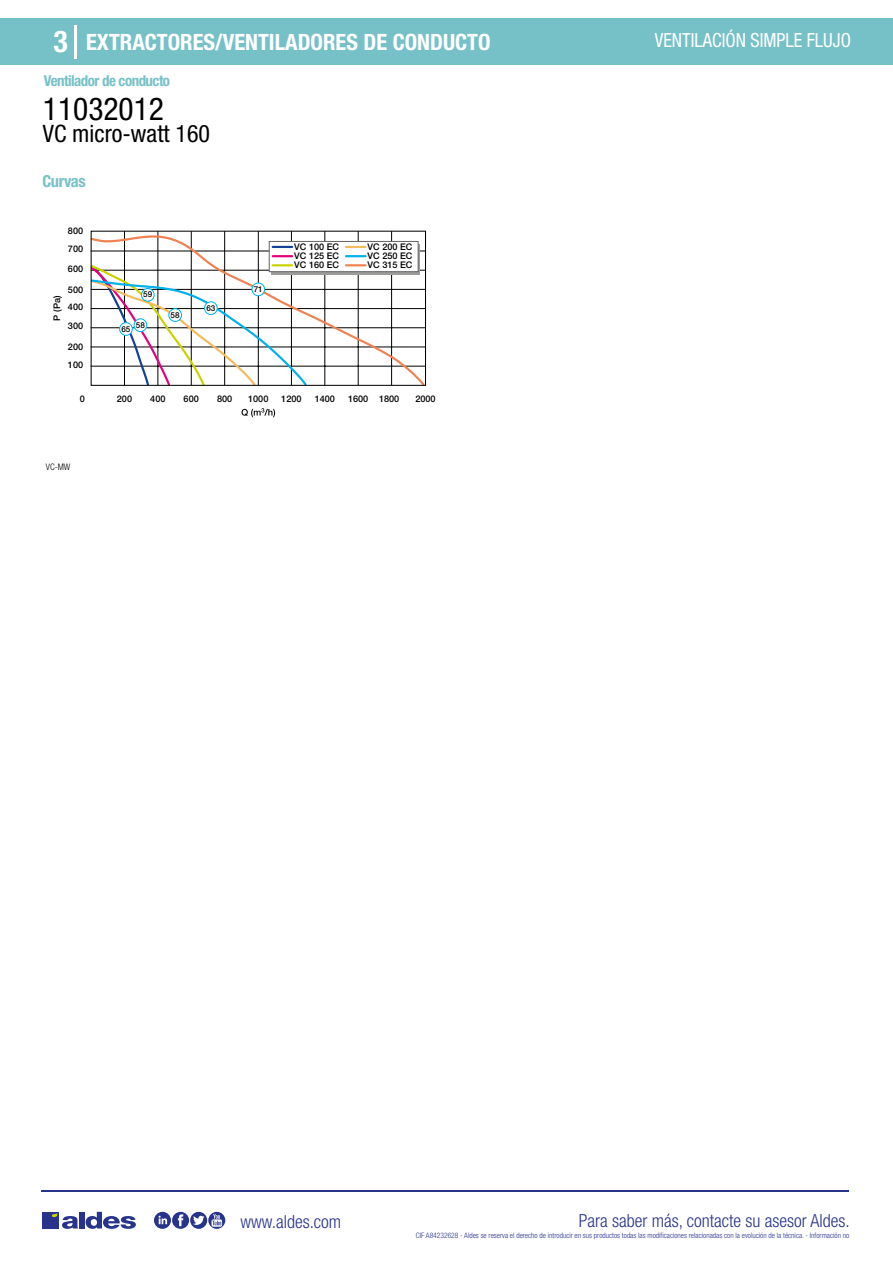
<style>
.page{position:relative;width:893px;height:1263px;background:#fff}
.page>*{position:absolute;margin:0;border:0;box-sizing:border-box;transform-origin:0 0}
.t1{font:condensed 31.5px "Helvetica Neue LT Std";color:#000}
.t2{font:700 condensed 30px "Helvetica Neue LT Std";color:#fff}
.t3{font:condensed 24px "Helvetica Neue LT Std";color:#000}
.t4{font:700 condensed 22.5px "Helvetica Neue LT Std";color:#fff}
.t5{font:condensed 19.5px "Helvetica Neue LT Std";color:#fff;scale:.95 1}
.t6{font:300 condensed 18px "Helvetica Neue";color:#28348b}
.t7{font:700 condensed 16.5px "Helvetica Neue LT Std";letter-spacing:-.025em;color:#76c1c7}
.t8{font:700 condensed 15px "Helvetica Neue LT Std";letter-spacing:-.035em;color:#76c1c7}
.t9{font:500 9.15px/9.1px "Helvetica Neue";color:#000}
.t10{font:300 condensed 9px "Helvetica Neue";color:#000}
.t11{font:500 8.1px "Helvetica Neue";color:#000}
.t12{font:300 condensed 7.5px "Helvetica Neue";color:#28348b}
</style>
<div class="page">
<div style="left:0;top:18px;width:893px;height:46px;background:#76c1c7"></div>
<hr style="left:74px;top:25px;width:2px;height:33px;background:#fff">
<hr style="left:41px;top:1190px;width:808px;height:1px;background:#28348b">
<svg style="left:154px;top:1212px;width:71px;height:17px"></svg>
<div style="left:42px;top:1212px;width:17px;height:16px;background:#28348b"></div>
<div style="left:79px;top:1212px;width:5px;height:16px;background:#28348b"></div>
<svg style="left:86px;top:1212px;width:50px;height:17px"></svg>
<svg style="left:52px;top:1213px;width:26px;height:16px"></svg>
<hr style="left:224px;top:231px;width:1px;height:154px;background:#000">
<hr style="left:358px;top:231px;width:1px;height:154px;background:#000">
<hr style="left:391px;top:231px;width:1px;height:154px;background:#000">
<hr style="left:124px;top:231px;width:1px;height:154px;background:#000">
<hr style="left:291px;top:231px;width:1px;height:154px;background:#000">
<hr style="left:325px;top:231px;width:1px;height:154px;background:#000">
<hr style="left:158px;top:231px;width:1px;height:154px;background:#000">
<hr style="left:191px;top:231px;width:1px;height:154px;background:#000">
<hr style="left:258px;top:231px;width:1px;height:154px;background:#000">
<svg style="left:242px;top:408px;width:33px;height:9px"></svg>
<svg style="left:90px;top:234px;width:334px;height:150px"></svg>
<svg style="left:309px;top:244px;width:111px;height:30px"></svg>
<div style="left:269px;top:241px;width:149px;height:31px;background:#fff;border:1px solid #646363"></div>
<div style="left:91px;top:231px;width:335px;height:155px;border:1px solid #000"></div>
<svg style="left:273px;top:246px;width:19px;height:2px"></svg>
<svg style="left:273px;top:255px;width:19px;height:2px"></svg>
<svg style="left:90px;top:263px;width:219px;height:123px"></svg>
<svg style="left:346px;top:246px;width:19px;height:2px"></svg>
<svg style="left:346px;top:255px;width:19px;height:2px"></svg>
<svg style="left:346px;top:264px;width:19px;height:2px"></svg>
<h2 class="t2" style="left:54px;top:24px;width:16px">3</h2>
<h3 class="t4" style="left:86px;top:28px;width:406px">EXTRACTORES/VENTILADORES DE CONDUCTO</h3>
<h3 class="t5" style="left:655px;top:29px;width:208px">VENTILACIÓN SIMPLE FLUJO</h3>
<h3 class="t8" style="left:44px;top:71px;width:128px">Ventilador de conducto</h3>
<h1 class="t1" style="left:43px;top:91px;width:122px">11032012</h1>
<h3 class="t3" style="left:43px;top:120px;width:169px">VC micro-watt 160</h3>
<h3 class="t7" style="left:43px;top:171px;width:45px">Curvas</h3>
<p class="t9" style="left:68px;top:226px;width:17px">800</p>
<p class="t9" style="left:68px;top:245px;width:17px">700</p>
<p class="t9" style="left:68px;top:264px;width:17px">600</p>
<p class="t9" style="left:68px;top:285px;width:17px">500</p>
<p class="t9" style="left:52px;top:321px;width:26px;rotate:-90deg">P (Pa)</p>
<p class="t9" style="left:68px;top:298px;width:17px;line-height:19px">400<br>300</p>
<p class="t9" style="left:68px;top:338px;width:17px;line-height:18px">200<br>100</p>
<p class="t11" style="left:143px;top:290px;width:11px">59</p>
<p class="t11" style="left:136px;top:320px;width:11px">58</p>
<p class="t11" style="left:121px;top:324px;width:11px">65</p>
<p class="t11" style="left:171px;top:310px;width:11px">58</p>
<p class="t11" style="left:206px;top:303px;width:11px">63</p>
<p class="t11" style="left:254px;top:284px;width:11px">71</p>
<p class="t9" style="left:294px;top:242px;width:46px;text-align:justify">VC 100 EC VC 125 EC VC 160 EC</p>
<p class="t9" style="left:368px;top:242px;width:46px;text-align:justify">VC 200 EC VC 250 EC VC 315 EC</p>
<p class="t9" style="left:80px;top:395px;width:7px">0</p>
<p class="t9" style="left:117px;top:395px;width:17px">200</p>
<p class="t9" style="left:150px;top:395px;width:17px">400</p>
<p class="t9" style="left:184px;top:395px;width:17px">600</p>
<p class="t9" style="left:217px;top:395px;width:17px">800</p>
<p class="t9" style="left:415px;top:395px;width:22px">2000</p>
<p class="t9" style="left:248px;top:395px;width:22px">1000</p>
<p class="t9" style="left:281px;top:395px;width:22px">1200</p>
<p class="t9" style="left:315px;top:395px;width:22px">1400</p>
<p class="t9" style="left:348px;top:395px;width:53px">1600 1800</p>
<p class="t10" style="left:46px;top:461px;width:26px">VC-MW</p>
<h3 class="t6" style="left:240px;top:1211px;width:102px">www.aldes.com</h3>
<h3 class="t6" style="left:579px;top:1211px;width:272px">Para saber más, contacte su asesor Aldes.</h3>
<p class="t12" style="left:416px;top:1230px;width:435px">CIF A84232628 - Aldes se reserva el derecho de introducir en sus productos todas las modificaciones relacionadas con la evolución de la técnica. - Información no</p>
</div>
